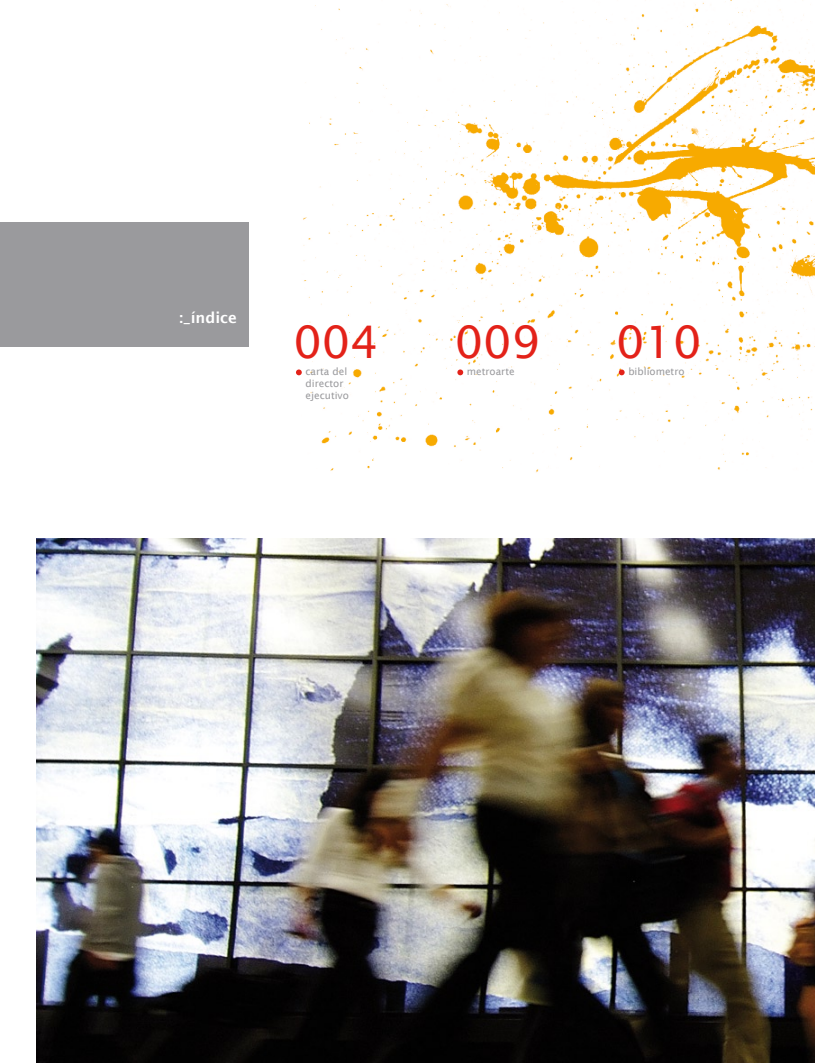
<style>
.page{position:relative;width:815px;height:1063px;background:#fff}
.page>*{position:absolute;margin:0;border:0;box-sizing:border-box;transform-origin:0 0}
.t1{font:45px "Lucida Sans";color:#e32219}
.t2{font:600 15px "Lucida Sans";color:#fff}
.t3{font:10px/12px "Lucida Sans";color:#9a9a9d}
</style>
<div class="page">
<img style="left:298px;top:0;width:517px;height:473px">
<svg style="left:457px;top:369px;width:6px;height:6px"></svg>
<svg style="left:296px;top:369px;width:6px;height:6px"></svg>
<svg style="left:619px;top:369px;width:6px;height:6px"></svg>
<div style="left:0;top:223px;width:248px;height:124px;background:#9a9a9d"></div>
<img style="left:36px;top:539px;width:779px;height:524px">
<h2 class="t2" style="left:180px;top:309px;width:59px">:_índice</h2>
<h1 class="t1" style="left:293px;top:316px;width:87px">004</h1>
<p class="t3" style="left:305px;top:365px;width:45px">carta del director ejecutivo</p>
<h1 class="t1" style="left:455px;top:316px;width:87px">009</h1>
<p class="t3" style="left:467px;top:365px;width:49px">metroarte</p>
<h1 class="t1" style="left:616px;top:316px;width:87px">010</h1>
<p class="t3" style="left:628px;top:365px;width:58px">bibliometro</p>
</div>
